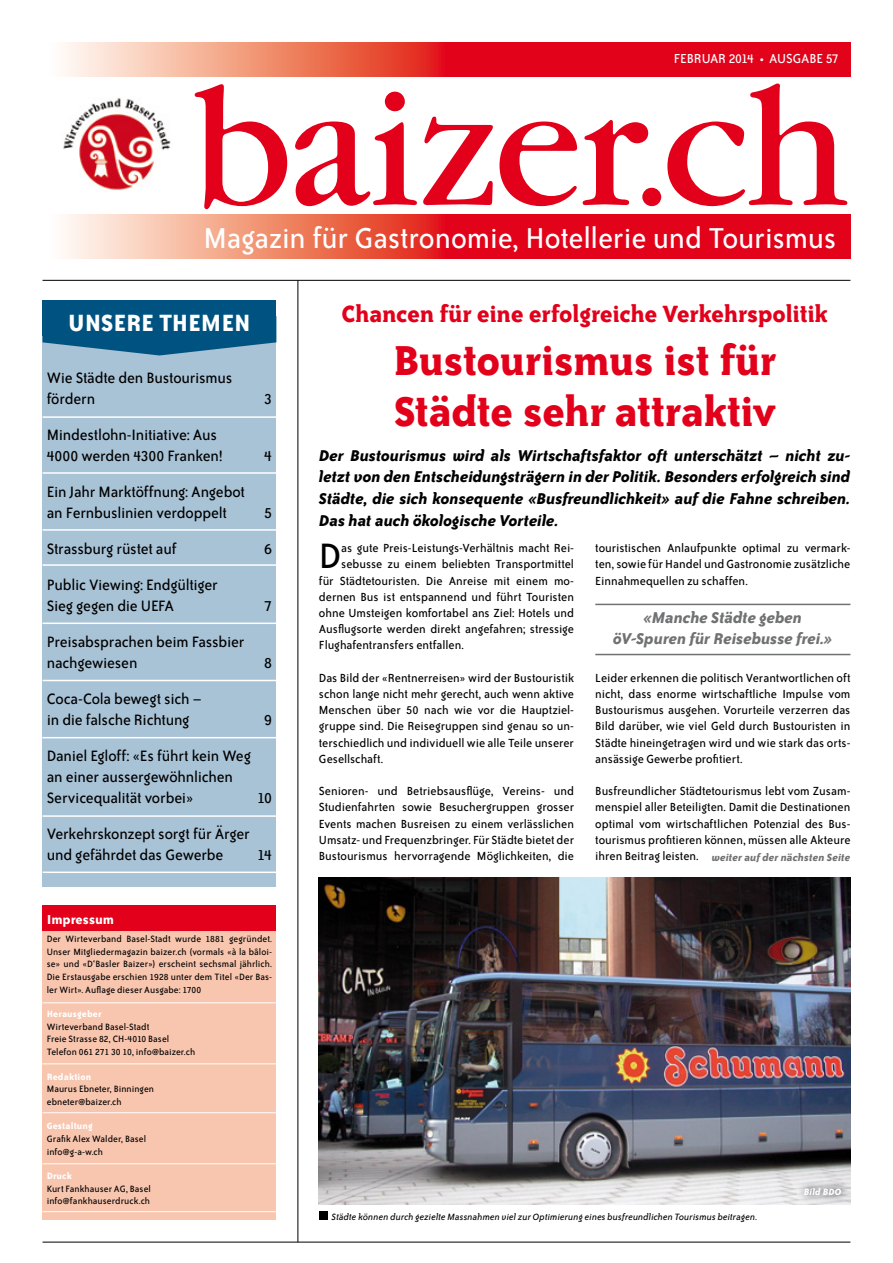
<style>
.page{position:relative;width:893px;height:1263px;background:#fff}
.page>*{position:absolute;margin:0;border:0;box-sizing:border-box;transform-origin:0 0}
.t1{font:700 48px/51px "Bailey Quad ITC";letter-spacing:-.01em;color:#e2001a}
.t2{font:40.5px "Bailey Sans ITC";color:#000}
.t3{font:33px "Bailey Sans ITC";letter-spacing:-.01em;color:#fff}
.t4{font:700 27px "Bailey Quad ITC";letter-spacing:-.01em;color:#e2001a}
.t5{font:700 27px "Bailey Sans ITC";color:#fff}
.t6{font:italic 700 18px/21.6px "Bailey Sans ITC";letter-spacing:-.01em;color:#000;text-align:justify}
.t7{font:italic 700 18px/21.6px "Bailey Sans ITC";letter-spacing:-.01em;color:#707172;text-align:center}
.t8{font:17.25px/21px "Bailey Sans ITC";letter-spacing:-.015em;color:#000}
.t9{font:15px "Bailey Sans ITC";letter-spacing:-.025em;color:#fff}
.t10{font:700 15px "Bailey Sans ITC";color:#fff}
.t11{font:13.5px/16.2px "Bailey Sans ITC";letter-spacing:-.005em;color:#000;text-align:justify}
.t12{font:italic 700 12px "Bailey Sans ITC";color:#707172}
.t13{font:10.5px/12.6px "Bailey Sans ITC";letter-spacing:.005em;color:#000}
.t14{font:italic 10.5px "Bailey Sans ITC";letter-spacing:.005em;color:#000}
.t15{font:700 10.5px "Bailey Sans ITC";letter-spacing:.015em;color:#fff}
.t16{font:italic 700 10.5px "Bailey Sans ITC";letter-spacing:.005em;color:#fff}
</style>
<div class="page">
<svg style="left:63px;top:43px;width:787px;height:216px;background:#e94a4b"></svg>
<div style="left:20px;top:77px;width:867px;height:136px;background:#fff"></div>
<hr style="left:43px;top:280px;width:807px;height:1px;background:#000">
<hr style="left:298px;top:280px;width:1px;height:962px;background:#000">
<img style="left:63px;top:98px;width:108px;height:92px">
<div style="left:43px;top:301px;width:233px;height:36px;background:#005380"></div>
<div style="left:43px;top:336px;width:233px;height:551px;background:#a8c2d6"></div>
<hr style="left:43px;top:416px;width:234px;height:2px;background:#fff">
<hr style="left:43px;top:472px;width:234px;height:2px;background:#fff">
<svg style="left:43px;top:336px;width:233px;height:19px"></svg>
<div style="left:42px;top:905px;width:234px;height:315px;background:#f8c5ae"></div>
<hr style="left:43px;top:529px;width:234px;height:2px;background:#fff">
<hr style="left:43px;top:564px;width:234px;height:2px;background:#fff">
<hr style="left:43px;top:622px;width:234px;height:2px;background:#fff">
<div style="left:319px;top:1212px;width:8px;height:8px;background:#000"></div>
<img style="left:319px;top:878px;width:531px;height:326px">
<div style="left:43px;top:905px;width:233px;height:26px;background:#e2001a"></div>
<hr style="left:43px;top:1002px;width:233px;height:1px;background:#fff">
<hr style="left:43px;top:1063px;width:233px;height:1px;background:#fff">
<hr style="left:43px;top:1163px;width:233px;height:1px;background:#fff">
<hr style="left:43px;top:1112px;width:233px;height:1px;background:#fff">
<hr style="left:43px;top:1242px;width:807px;height:1px;background:#000">
<svg style="left:195px;top:84px;width:92px;height:125px"></svg>
<svg style="left:295px;top:92px;width:122px;height:114px"></svg>
<svg style="left:423px;top:117px;width:70px;height:88px"></svg>
<svg style="left:499px;top:122px;width:78px;height:84px"></svg>
<svg style="left:583px;top:120px;width:65px;height:85px"></svg>
<div style="left:642px;top:188px;width:19px;height:18px;background:#e2001a;border-radius:50%"></div>
<svg style="left:667px;top:84px;width:180px;height:122px"></svg>
<hr style="left:43px;top:680px;width:234px;height:1px;background:#fff">
<hr style="left:595px;top:604px;width:255px;height:1px;background:#707172">
<hr style="left:595px;top:654px;width:255px;height:1px;background:#707172">
<hr style="left:42px;top:737px;width:234px;height:1px;background:#fff">
<hr style="left:42px;top:1211px;width:234px;height:1px;background:#fff">
<div style="left:797px;top:1179px;width:53px;height:24px;background:#000;opacity:.75"></div>
<hr style="left:43px;top:815px;width:234px;height:2px;background:#fff">
<hr style="left:43px;top:871px;width:234px;height:2px;background:#fff">
<p class="t9" style="left:674px;top:51px;width:112px">FEBRUAR 2014 • Ausgabe</p>
<p class="t9" style="left:826px;top:51px;width:14px">57</p>
<h3 class="t3" style="left:204px;top:221px;width:635px">Magazin für Gastronomie, Hotellerie und Tourismus</h3>
<h3 class="t5" style="left:68px;top:308px;width:184px">UNSERE THEMEN</h3>
<p class="t8" style="left:47px;top:368px;width:187px">Wie Städte den Bustourismus fördern</p>
<p class="t8" style="left:47px;top:425px;width:178px">Mindestlohn-Initiative: Aus<br>4000 werden 4300 Franken!</p>
<p class="t8" style="left:47px;top:482px;width:200px">Ein Jahr Marktöffnung: Angebot an Fernbuslinien verdoppelt</p>
<p class="t8" style="left:264px;top:389px;width:9px">3</p>
<p class="t8" style="left:264px;top:446px;width:9px">4</p>
<p class="t8" style="left:264px;top:503px;width:10px">5</p>
<p class="t8" style="left:47px;top:539px;width:131px">Strassburg rüstet auf</p>
<p class="t8" style="left:264px;top:539px;width:9px">6</p>
<p class="t8" style="left:47px;top:575px;width:173px">Public Viewing: Endgültiger<br>Sieg gegen die UEFA</p>
<p class="t8" style="left:264px;top:596px;width:9px">7</p>
<p class="t8" style="left:47px;top:632px;width:199px">Preisabsprachen beim Fassbier nachgewiesen</p>
<p class="t8" style="left:264px;top:653px;width:9px">8</p>
<p class="t8" style="left:47px;top:689px;width:156px">Coca-Cola bewegt sich – in die falsche Richtung</p>
<p class="t8" style="left:264px;top:710px;width:9px">9</p>
<p class="t8" style="left:47px;top:746px;width:206px">Daniel Egloff: «Es führt kein Weg an einer aussergewöhnlichen<br>Servicequalität vorbei»</p>
<p class="t8" style="left:47px;top:824px;width:205px">Verkehrskonzept sorgt für Ärger und gefährdet das Gewerbe</p>
<p class="t8" style="left:257px;top:788px;width:17px">10</p>
<p class="t8" style="left:257px;top:845px;width:16px">14</p>
<p class="t10" style="left:47px;top:911px;width:69px">Impressum</p>
<p class="t13" style="left:47px;top:933px;width:227px;text-align:justify">Der Wirteverband Basel-Stadt wurde 1881 gegründet.<br>Unser Mitgliedermagazin baizer.ch (vormals «à la bâloi&shy;se» und «D‘Basler Baizer») erscheint sechsmal jährlich.<br>Die Erstausgabe erschien 1928 unter dem Titel «Der Bas&shy;ler Wirt». Auflage dieser Ausgabe: 1700</p>
<p class="t15" style="left:47px;top:1008px;width:56px">Herausgeber</p>
<p class="t13" style="left:47px;top:1020px;width:150px">Wirteverband Basel-Stadt<br>Freie Strasse 82, CH-4010 Basel<br>Telefon 061 271 30 10, info@baizer.ch</p>
<p class="t15" style="left:47px;top:1071px;width:46px">Redaktion</p>
<p class="t13" style="left:47px;top:1083px;width:109px">Maurus Ebneter, Binningen ebneter@baizer.ch</p>
<p class="t15" style="left:47px;top:1120px;width:47px">Gestaltung</p>
<p class="t13" style="left:47px;top:1133px;width:101px">Grafik Alex Walder, Basel info@g-a-w.ch</p>
<p class="t15" style="left:47px;top:1170px;width:27px">Druck</p>
<p class="t13" style="left:47px;top:1182px;width:106px">Kurt Fankhauser AG, Basel info@fankhauserdruck.ch</p>
<h3 class="t4" style="left:342px;top:299px;width:487px">Chancen für eine erfolgreiche Verkehrspolitik</h3>
<h1 class="t1" style="left:393px;top:335px;width:384px">Bustourismus ist für<br>Städte sehr attraktiv</h1>
<p class="t6" style="left:319px;top:444px;width:533px">Der Bustourismus wird als Wirtschaftsfaktor oft unterschätzt – nicht zu&shy;letzt von den Entscheidungsträgern in der Politik. Besonders erfolgreich sind Städte, die sich konsequente «Busfreundlichkeit» auf die Fahne schreiben.<br>Das hat auch ökologische Vorteile.</p>
<h2 class="t2" style="left:319px;top:535px;width:24px">D</h2>
<p class="t11" style="left:341px;top:540px;width:234px">as gute Preis-Leistungs-Verhältnis macht Rei-</p>
<p class="t11" style="left:341px;top:556px;width:234px">sebusse zu einem beliebten Transportmittel</p>
<p class="t11" style="left:319px;top:573px;width:257px">für Städtetouristen. Die Anreise mit einem mo-</p>
<p class="t11" style="left:319px;top:589px;width:257px">dernen Bus ist entspannend und führt Touristen</p>
<p class="t11" style="left:319px;top:605px;width:257px">ohne Umsteigen komfortabel ans Ziel: Hotels und</p>
<p class="t11" style="left:319px;top:621px;width:257px">Ausflugsorte werden direkt angefahren; stressige</p>
<p class="t11" style="left:319px;top:637px;width:147px">Flughafentransfers entfallen.</p>
<p class="t11" style="left:319px;top:670px;width:257px">Das Bild der «Rentnerreisen» wird der Bustouristik schon lange nicht mehr gerecht, auch wenn aktive Menschen über 50 nach wie vor die Hauptziel&shy;gruppe sind. Die Reisegruppen sind genau so un&shy;terschiedlich und individuell wie alle Teile unserer Gesellschaft.</p>
<p class="t11" style="left:319px;top:783px;width:257px">Senioren- und Betriebsausflüge, Vereins- und Studienfahrten sowie Besuchergruppen grosser Events machen Busreisen zu einem verlässlichen Umsatz- und Frequenzbringer. Für Städte bietet der Bustourismus hervorragende Möglichkeiten, die</p>
<p class="t11" style="left:595px;top:540px;width:257px">touristischen Anlaufpunkte optimal zu vermark&shy;ten, sowie für Handel und Gastronomie zusätzliche Einnahmequellen zu schaffen.</p>
<h3 class="t7" style="left:613px;top:606px;width:221px">«Manche Städte geben öV-Spuren für Reisebusse frei.»</h3>
<p class="t11" style="left:595px;top:670px;width:257px">Leider erkennen die politisch Verantwortlichen oft nicht, dass enorme wirtschaftliche Impulse vom Bustourismus ausgehen. Vorurteile verzerren das Bild darüber, wie viel Geld durch Bustouristen in Städte hineingetragen wird und wie stark das orts&shy;ansässige Gewerbe profitiert.</p>
<p class="t11" style="left:595px;top:783px;width:257px">Busfreundlicher Städtetourismus lebt vom Zusam&shy;menspiel aller Beteiligten. Damit die Destinationen optimal vom wirtschaftlichen Potenzial des Bus&shy;tourismus profitieren können, müssen alle Akteure ihren Beitrag leisten.</p>
<p class="t12" style="left:712px;top:851px;width:140px">weiter auf der nächsten Seite</p>
<p class="t16" style="left:804px;top:1186px;width:39px">Bild BDO</p>
<p class="t14" style="left:332px;top:1211px;width:427px">Städte können durch gezielte Massnahmen viel zur Optimierung eines busfreundlichen Tourismus beitragen.</p>
</div>
